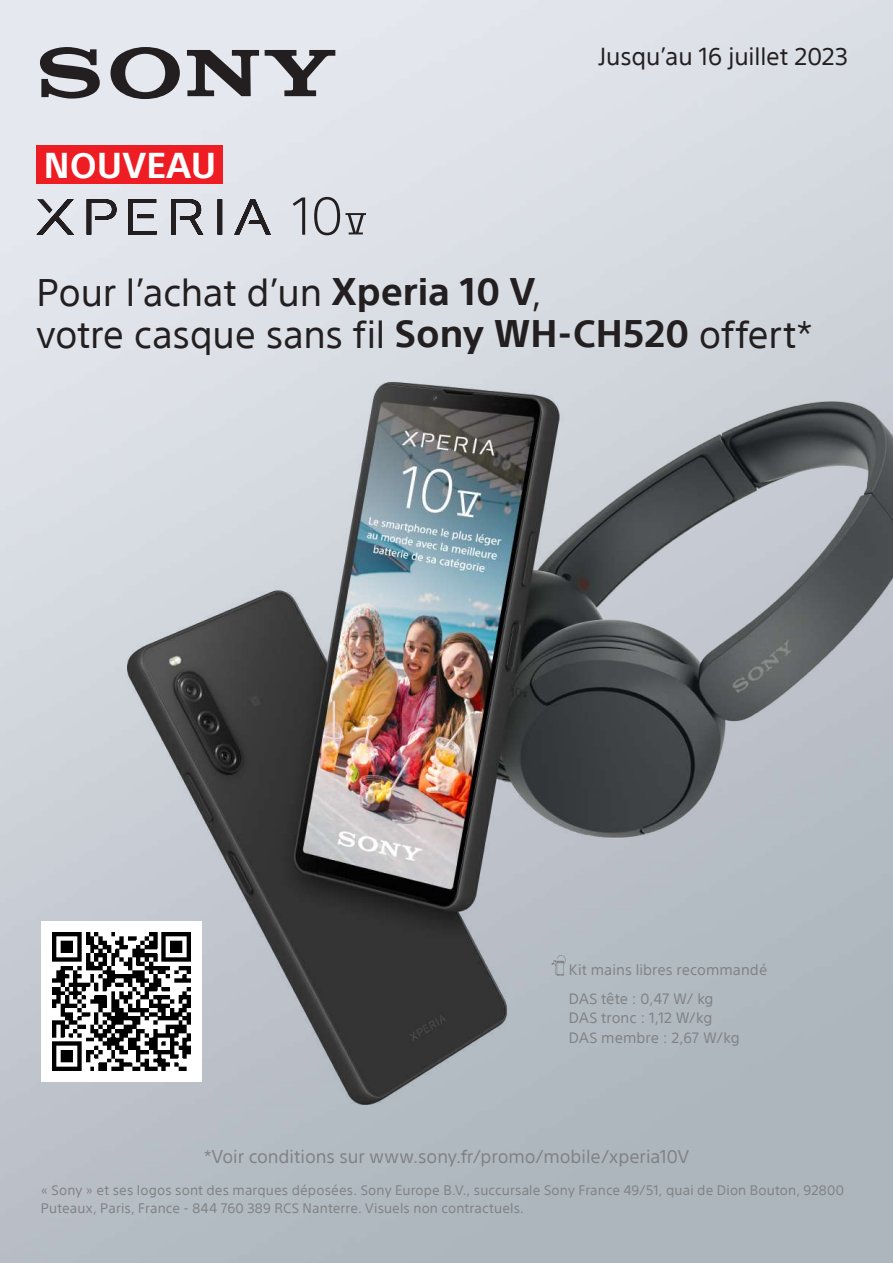
<style>
.page{position:relative;width:893px;height:1263px;background:#fff}
.page>*{position:absolute;margin:0;border:0;box-sizing:border-box;transform-origin:0 0}
.t1{font:37.5px/42px "SST";letter-spacing:-.01em;color:#231f20}
.t2{font:700 35.1px "SST";letter-spacing:.005em;color:#fff}
.t3{font:24px "SST";letter-spacing:-.005em;color:#231f20}
.t4{font:18px "SST";letter-spacing:-.005em;color:#808285}
.t5{font:14.55px/19.5px "SST";letter-spacing:.005em;color:#808285}
.t6{font:13.5px/18px "SST";letter-spacing:.01em;color:#808285}
.s1{font-weight:700}
</style>
<div class="page">
<img style="left:0;top:0;width:893px;height:1263px">
<img style="left:115px;top:280px;width:778px;height:825px">
<svg style="left:36px;top:199px;width:235px;height:36px;background:#acadb2"></svg>
<svg style="left:293px;top:198px;width:12px;height:37px"></svg>
<svg style="left:314px;top:197px;width:26px;height:38px"></svg>
<svg style="left:346px;top:213px;width:20px;height:21px"></svg>
<div style="left:36px;top:145px;width:187px;height:38px;background:#ee1d23"></div>
<svg style="left:40px;top:47px;width:295px;height:52px;background:#939398"></svg>
<svg style="left:551px;top:955px;width:15px;height:21px"></svg>
<div style="left:41px;top:922px;width:160px;height:160px;background:#fff"></div>
<img style="left:52px;top:933px;width:138px;height:138px">
<h2 class="t2" style="left:44px;top:145px;width:174px">NOUVEAU</h2>
<h3 class="t3" style="left:599px;top:42px;width:251px">Jusqu’au 16 juillet 2023</h3>
<h1 class="t1" style="left:36px;top:271px;width:777px">Pour l’achat d’un <span class="s1">Xperia 10 V</span>,<br>votre casque sans fil <span class="s1">Sony WH-CH520</span> offert*</h1>
<p class="t5" style="left:569px;top:960px;width:200px">Kit mains libres recommandé</p>
<p class="t5" style="left:569px;top:988px;width:172px">DAS tête : 0,47 W/ kg<br>DAS tronc : 1,12 W/kg<br>DAS membre : 2,67 W/kg</p>
<h3 class="t4" style="left:204px;top:1146px;width:486px">*Voir conditions sur www.sony.fr/promo/mobile/xperia10V</h3>
<p class="t6" style="left:41px;top:1181px;width:805px">« Sony » et ses logos sont des marques déposées. Sony Europe B.V., succursale Sony France 49/51, quai de Dion Bouton, 92800<br>Puteaux, Paris, France - 844 760 389 RCS Nanterre. Visuels non contractuels.</p>
</div>
